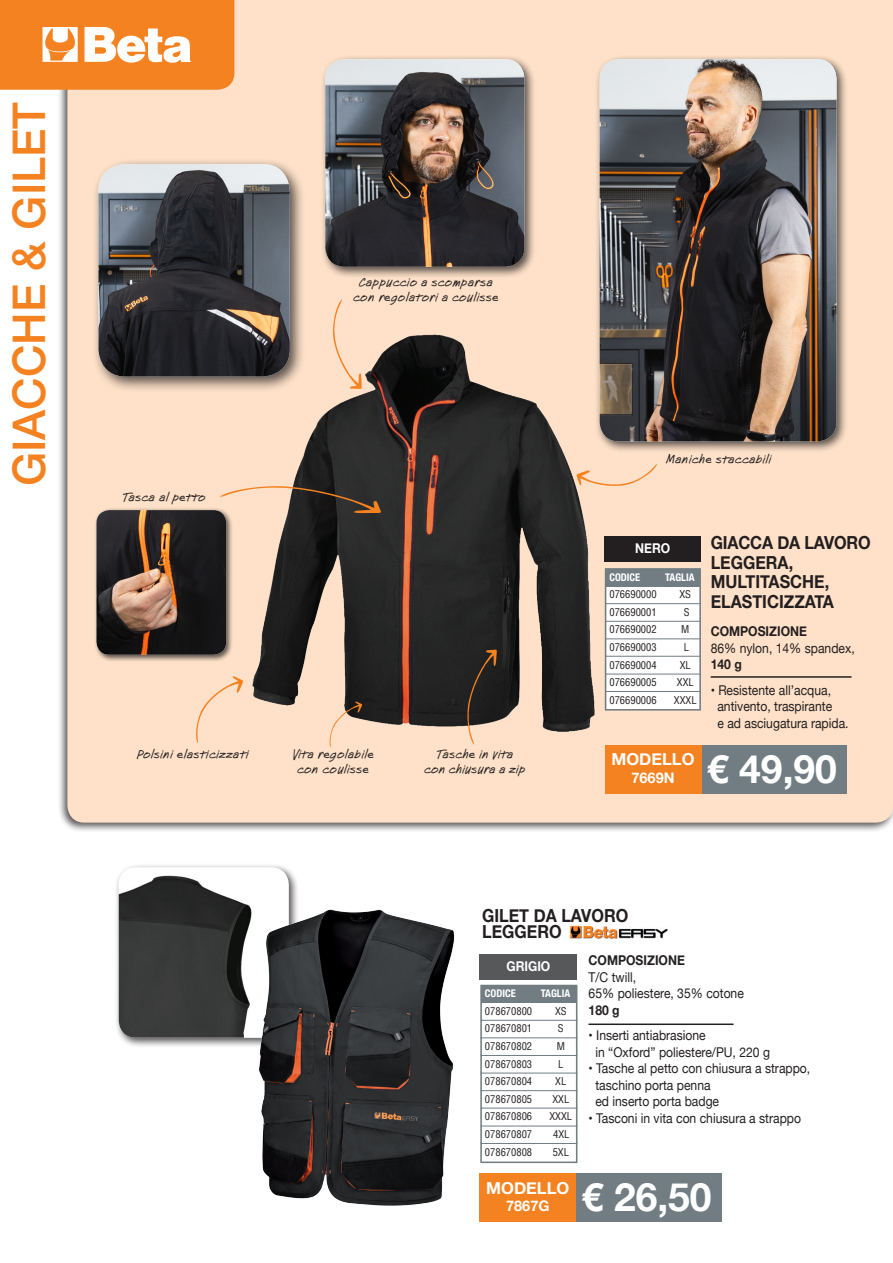
<style>
.page{position:relative;width:893px;height:1263px;background:#fff}
.page>*{position:absolute;margin:0;border:0;box-sizing:border-box;transform-origin:0 0}
.t1{font:500 45px "Helvetica Neue";color:#f58220}
.t2{font:700 39px "Helvetica Neue";color:#fff}
.t3{font:700 18px "Helvetica Neue";color:#231f20;scale:.9 1}
.t4{font:700 16.5px "Informal";letter-spacing:.01em;color:#231f20}
.t5{font:700 16.5px "Helvetica Neue";color:#fff}
.t6{font:700 14.55px "Helvetica Neue";color:#fff}
.t7{font:13.5px "Helvetica Neue";color:#231f20;scale:.9 1}
.t8{font:700 13.5px "Helvetica Neue";color:#231f20;scale:.9 1}
.t9{font:700 13.5px "Helvetica Neue";color:#fff;scale:.9 1}
.t10{font:condensed 10.5px "Helvetica";color:#231f20}
.t11{font:700 condensed 10.5px "Helvetica Neue";color:#fff}
</style>
<div class="page">
<div style="left:57px;top:0;width:836px;height:832px;background:#231f20;opacity:.75"></div>
<div style="left:67px;top:0;width:826px;height:823px;background:#fee1c8"></div>
<svg style="left:0;top:0;width:234px;height:90px;background:#f69441"></svg>
<div style="left:605px;top:536px;width:96px;height:25px;background:#231f20"></div>
<div style="left:605px;top:745px;width:242px;height:48px;background:#717d83"></div>
<div style="left:605px;top:745px;width:96px;height:48px;background:#f58220"></div>
<div style="left:606px;top:569px;width:94px;height:141px;background:#fff"></div>
<div style="left:606px;top:569px;width:94px;height:17px;background:#717d83"></div>
<div style="left:605px;top:568px;width:96px;height:142px;border:2px solid #717d83"></div>
<hr style="left:605px;top:603px;width:96px;height:1px;background:#717d83">
<hr style="left:605px;top:621px;width:96px;height:1px;background:#717d83">
<hr style="left:605px;top:638px;width:96px;height:1px;background:#717d83">
<hr style="left:605px;top:674px;width:96px;height:1px;background:#717d83">
<hr style="left:605px;top:691px;width:96px;height:1px;background:#717d83">
<hr style="left:605px;top:656px;width:96px;height:1px;background:#717d83">
<hr style="left:711px;top:676px;width:140px;height:2px;background:#231f20">
<div style="left:480px;top:1173px;width:241px;height:49px;background:#717d83"></div>
<div style="left:480px;top:1173px;width:96px;height:49px;background:#f58220"></div>
<div style="left:480px;top:954px;width:97px;height:25px;background:#57585a"></div>
<hr style="left:588px;top:1023px;width:145px;height:2px;background:#231f20">
<div style="left:481px;top:985px;width:96px;height:18px;background:#717d83"></div>
<div style="left:480px;top:985px;width:97px;height:178px;border:2px solid #717d83"></div>
<hr style="left:481px;top:1073px;width:96px;height:1px;background:#717d83">
<hr style="left:481px;top:1020px;width:96px;height:1px;background:#717d83">
<hr style="left:481px;top:1037px;width:96px;height:1px;background:#717d83">
<hr style="left:481px;top:1055px;width:96px;height:1px;background:#717d83">
<hr style="left:481px;top:1090px;width:96px;height:1px;background:#717d83">
<hr style="left:481px;top:1108px;width:96px;height:1px;background:#717d83">
<hr style="left:481px;top:1126px;width:96px;height:1px;background:#717d83">
<hr style="left:481px;top:1143px;width:96px;height:1px;background:#717d83">
<div style="left:114px;top:863px;width:185px;height:185px;background:#231f20;opacity:.75"></div>
<img style="left:119px;top:867px;width:160px;height:170px">
<img style="left:233px;top:898px;width:248px;height:323px">
<svg style="left:603px;top:464px;width:54px;height:23px"></svg>
<div style="left:595px;top:55px;width:253px;height:398px;background:#231f20;opacity:.75"></div>
<img style="left:600px;top:59px;width:236px;height:382px">
<img style="left:232px;top:316px;width:371px;height:446px">
<div style="left:94px;top:507px;width:140px;height:155px;background:#231f20;opacity:.75"></div>
<img style="left:96px;top:510px;width:130px;height:145px">
<div style="left:321px;top:55px;width:215px;height:223px;background:#231f20;opacity:.75"></div>
<img style="left:325px;top:59px;width:199px;height:208px">
<svg style="left:220px;top:482px;width:161px;height:31px;background:#8e7a68"></svg>
<img style="left:569px;top:925px;width:99px;height:14px">
<svg style="left:464px;top:650px;width:33px;height:95px;background:#5c4f43"></svg>
<svg style="left:329px;top:299px;width:33px;height:90px;background:#fddabc"></svg>
<div style="left:92px;top:158px;width:214px;height:234px;background:#231f20;opacity:.75"></div>
<img style="left:98px;top:164px;width:192px;height:213px">
<svg style="left:194px;top:676px;width:49px;height:68px;background:#fddcbf"></svg>
<svg style="left:328px;top:701px;width:34px;height:47px;background:#ddc0a7"></svg>
<p class="t1" style="left:-7px;top:486px;width:386px;rotate:-90deg">GIACCHE &amp; GILET</p>
<p class="t4" style="left:122px;top:490px;width:85px">Tasca al petto</p>
<p class="t4" style="left:358px;top:275px;width:136px">Cappuccio a scomparsa</p>
<p class="t4" style="left:353px;top:290px;width:147px">con regolatori a coulisse</p>
<p class="t4" style="left:136px;top:747px;width:114px">Polsini elasticizzati</p>
<p class="t4" style="left:291px;top:747px;width:83px">Vita regolabile</p>
<p class="t4" style="left:296px;top:762px;width:74px">con coulisse</p>
<p class="t4" style="left:435px;top:747px;width:79px">Tasche in vita</p>
<p class="t4" style="left:423px;top:762px;width:103px">con chiusura a zip</p>
<p class="t4" style="left:665px;top:452px;width:107px">Maniche staccabili</p>
<p class="t9" style="left:635px;top:538px;width:41px">NERO</p>
<p class="t11" style="left:609px;top:568px;width:32px">CODICE</p>
<p class="t11" style="left:665px;top:568px;width:31px">TAGLIA</p>
<p class="t10" style="left:609px;top:588px;width:49px">076690000</p>
<p class="t10" style="left:679px;top:588px;width:13px">XS</p>
<p class="t10" style="left:609px;top:605px;width:49px">076690001</p>
<p class="t10" style="left:684px;top:605px;width:7px">S</p>
<p class="t10" style="left:609px;top:623px;width:49px">076690002</p>
<p class="t10" style="left:681px;top:623px;width:10px">M</p>
<p class="t10" style="left:609px;top:641px;width:49px">076690003</p>
<p class="t10" style="left:684px;top:641px;width:7px">L</p>
<p class="t10" style="left:609px;top:658px;width:49px">076690004</p>
<p class="t10" style="left:680px;top:658px;width:13px">XL</p>
<p class="t10" style="left:609px;top:676px;width:49px">076690005</p>
<p class="t10" style="left:677px;top:676px;width:18px">XXL</p>
<p class="t10" style="left:609px;top:693px;width:49px">076690006</p>
<p class="t10" style="left:674px;top:693px;width:24px">XXXL</p>
<p class="t5" style="left:611px;top:746px;width:85px">MODELLO</p>
<p class="t6" style="left:631px;top:766px;width:45px">7669N</p>
<p class="t3" style="left:711px;top:529px;width:179px">GIACCA DA LAVORO</p>
<p class="t3" style="left:711px;top:548px;width:93px">LEGGERA,</p>
<p class="t3" style="left:711px;top:568px;width:133px">MULTITASCHE,</p>
<p class="t3" style="left:711px;top:587px;width:138px">ELASTICIZZATA</p>
<p class="t8" style="left:711px;top:621px;width:108px">COMPOSIZIONE</p>
<p class="t7" style="left:711px;top:638px;width:162px">86% nylon, 14% spandex,</p>
<p class="t8" style="left:711px;top:654px;width:36px">140 g</p>
<p class="t7" style="left:711px;top:680px;width:135px">• Resistente all’acqua,</p>
<p class="t7" style="left:717px;top:697px;width:129px">antivento, traspirante</p>
<p class="t7" style="left:717px;top:713px;width:147px">e ad asciugatura rapida.</p>
<p class="t2" style="left:707px;top:738px;width:132px">€ 49,90</p>
<p class="t3" style="left:482px;top:901px;width:164px">GILET DA LAVORO</p>
<p class="t3" style="left:482px;top:918px;width:90px">LEGGERO</p>
<p class="t9" style="left:507px;top:956px;width:50px">GRIGIO</p>
<p class="t11" style="left:485px;top:985px;width:32px">CODICE</p>
<p class="t11" style="left:541px;top:985px;width:31px">TAGLIA</p>
<p class="t10" style="left:485px;top:1004px;width:49px">078670800</p>
<p class="t10" style="left:555px;top:1004px;width:13px">XS</p>
<p class="t10" style="left:485px;top:1022px;width:49px">078670801</p>
<p class="t10" style="left:558px;top:1022px;width:7px">S</p>
<p class="t10" style="left:485px;top:1039px;width:49px">078670802</p>
<p class="t10" style="left:557px;top:1039px;width:10px">M</p>
<p class="t10" style="left:485px;top:1057px;width:49px">078670803</p>
<p class="t10" style="left:558px;top:1057px;width:7px">L</p>
<p class="t10" style="left:485px;top:1075px;width:49px">078670804</p>
<p class="t10" style="left:555px;top:1075px;width:13px">XL</p>
<p class="t10" style="left:485px;top:1092px;width:49px">078670805</p>
<p class="t10" style="left:552px;top:1092px;width:18px">XXL</p>
<p class="t10" style="left:485px;top:1110px;width:49px">078670806</p>
<p class="t10" style="left:549px;top:1110px;width:24px">XXXL</p>
<p class="t10" style="left:485px;top:1127px;width:49px">078670807</p>
<p class="t10" style="left:553px;top:1127px;width:18px">4XL</p>
<p class="t10" style="left:485px;top:1145px;width:49px">078670808</p>
<p class="t10" style="left:553px;top:1145px;width:18px">5XL</p>
<p class="t8" style="left:589px;top:950px;width:108px">COMPOSIZIONE</p>
<p class="t7" style="left:589px;top:967px;width:54px">T/C twill,</p>
<p class="t7" style="left:589px;top:983px;width:174px">65% poliestere, 35% cotone</p>
<p class="t8" style="left:589px;top:999px;width:36px">180 g</p>
<p class="t7" style="left:589px;top:1025px;width:132px">• Inserti antiabrasione</p>
<p class="t7" style="left:595px;top:1042px;width:196px">in “Oxford” poliestere/PU, 220 g</p>
<p class="t7" style="left:589px;top:1058px;width:248px">• Tasche al petto con chiusura a strappo,</p>
<p class="t7" style="left:595px;top:1075px;width:130px">taschino porta penna</p>
<p class="t7" style="left:595px;top:1091px;width:139px">ed inserto porta badge</p>
<p class="t7" style="left:589px;top:1108px;width:238px">• Tasconi in vita con chiusura a strappo</p>
<p class="t5" style="left:486px;top:1175px;width:85px">MODELLO</p>
<p class="t6" style="left:506px;top:1194px;width:45px">7867G</p>
<p class="t2" style="left:581px;top:1167px;width:132px">€ 26,50</p>
</div>
